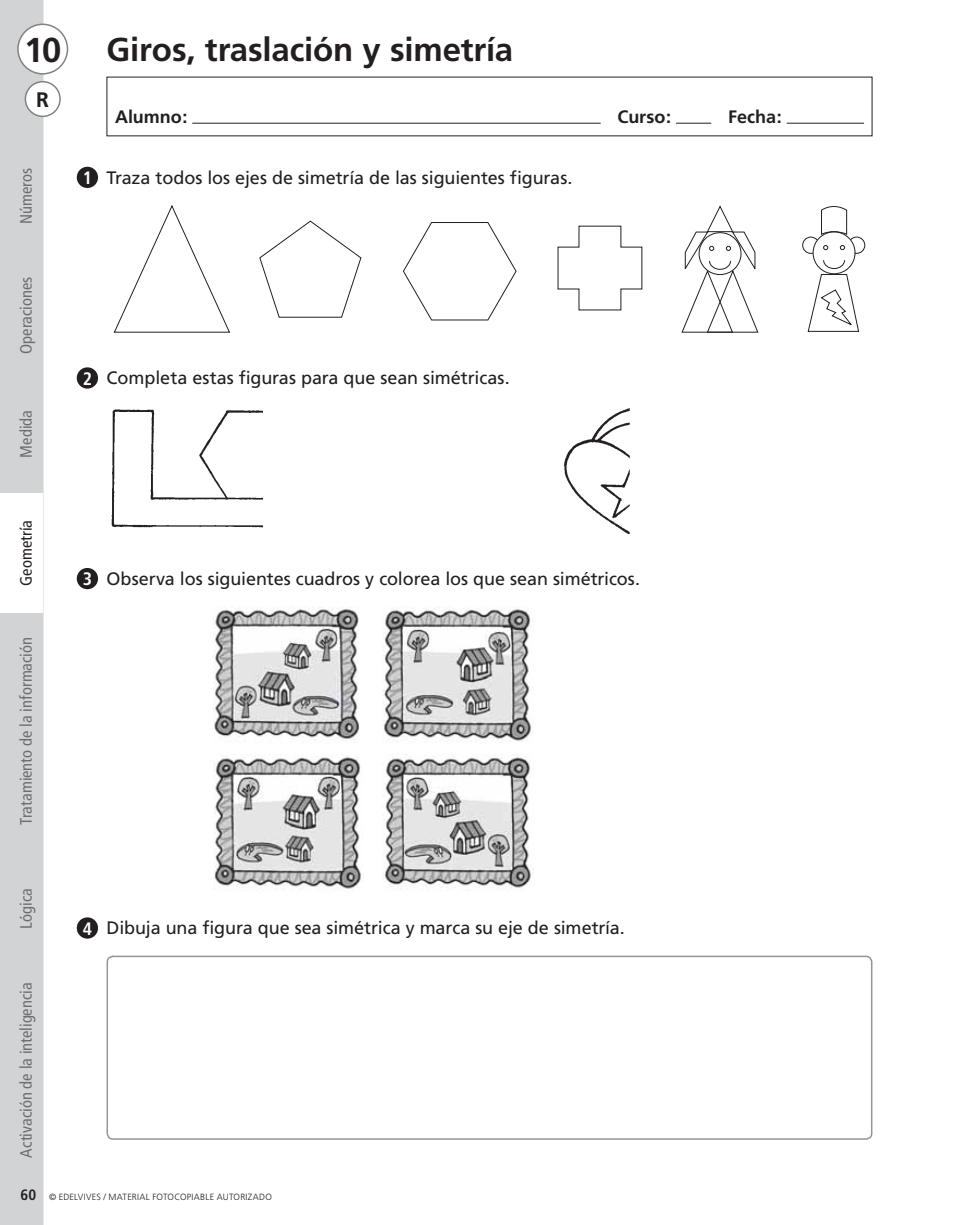
<style>
.page{position:relative;width:979px;height:1225px;background:#fff}
.page>*{position:absolute;margin:0;border:0;box-sizing:border-box;transform-origin:0 0}
.t1{font:700 34.5px "Frutiger";color:#231f20}
.t2{font:700 33px "Frutiger";letter-spacing:-.005em;color:#231f20}
.t3{font:700 21px "Frutiger";color:#231f20}
.t4{font:18px "Frutiger";letter-spacing:-.005em;color:#231f20}
.t5{font:700 18px "Frutiger";letter-spacing:-.005em;color:#231f20}
.t6{font:condensed 16.5px "Frutiger";color:#6d6e70}
.t7{font:condensed 16.5px "Frutiger";color:#231f20}
.t8{font:300 9px "Frutiger";letter-spacing:.03em;color:#231f20}
.s1{font-weight:700;font-stretch:condensed;color:#fff}
.s2{font-weight:700;font-stretch:condensed;font-size:15px}
</style>
<div class="page">
<div style="left:0;top:0;width:43px;height:1225px;background:#d1d3d4"></div>
<div style="left:18px;top:24px;width:49px;height:50px;background:#fff;border-radius:50%"></div>
<div style="left:17px;top:24px;width:51px;height:51px;border:2px solid #808285;border-radius:50%"></div>
<div style="left:25px;top:82px;width:35px;height:34px;background:#fff;border-radius:50%"></div>
<div style="left:25px;top:81px;width:36px;height:36px;border:2px solid #808285;border-radius:50%"></div>
<hr style="left:192px;top:123px;width:408px;height:1px;background:#231f20">
<hr style="left:676px;top:123px;width:34px;height:1px;background:#231f20">
<hr style="left:787px;top:123px;width:76px;height:1px;background:#231f20">
<div style="left:0;top:493px;width:43px;height:119px;background:#fff"></div>
<div style="left:106px;top:956px;width:766px;height:184px;border:2px solid #939598;border-radius:6px"></div>
<div style="left:77px;top:167px;width:21px;height:21px;background:#231f20;border-radius:50%"></div>
<div style="left:77px;top:367px;width:21px;height:22px;background:#231f20;border-radius:50%"></div>
<div style="left:77px;top:568px;width:21px;height:21px;background:#231f20;border-radius:50%"></div>
<div style="left:77px;top:917px;width:21px;height:22px;background:#231f20;border-radius:50%"></div>
<svg style="left:557px;top:225px;width:85px;height:86px"></svg>
<svg style="left:403px;top:222px;width:114px;height:99px"></svg>
<svg style="left:259px;top:220px;width:103px;height:98px"></svg>
<svg style="left:114px;top:205px;width:117px;height:128px"></svg>
<svg style="left:802px;top:206px;width:63px;height:126px"></svg>
<div style="left:812px;top:231px;width:43px;height:43px;border:1px solid #231f20;border-radius:50%"></div>
<svg style="left:681px;top:205px;width:77px;height:128px"></svg>
<img style="left:111px;top:409px;width:151px;height:119px">
<img style="left:213px;top:607px;width:147px;height:134px">
<img style="left:382px;top:607px;width:149px;height:135px">
<img style="left:213px;top:754px;width:148px;height:136px">
<img style="left:382px;top:754px;width:150px;height:136px">
<img style="left:564px;top:408px;width:66px;height:125px">
<h1 class="t1" style="left:24px;top:36px;width:39px">10</h1>
<h2 class="t2" style="left:106px;top:36px;width:408px">Giros, traslación y simetría</h2>
<p class="t3" style="left:36px;top:91px;width:14px">R</p>
<p class="t6" style="left:19px;top:224px;width:58px;rotate:-90deg">Números</p>
<p class="t6" style="left:19px;top:354px;width:79px;rotate:-90deg">Operaciones</p>
<p class="t6" style="left:19px;top:458px;width:49px;rotate:-90deg">Medida</p>
<p class="t7" style="left:19px;top:586px;width:67px;rotate:-90deg">Geometría</p>
<p class="t6" style="left:19px;top:825px;width:189px;rotate:-90deg">Tratamiento de la información</p>
<p class="t6" style="left:19px;top:929px;width:42px;rotate:-90deg">Lógica</p>
<p class="t6" style="left:19px;top:1158px;width:176px;rotate:-90deg">Activación de la inteligencia</p>
<p class="t5" style="left:115px;top:110px;width:74px">Alumno:</p>
<p class="t5" style="left:617px;top:110px;width:55px">Curso:</p>
<p class="t5" style="left:728px;top:110px;width:55px">Fecha:</p>
<p class="t4" style="left:83px;top:170px;width:491px"><span class="s1">1</span> Traza todos los ejes de simetría de las siguientes figuras.</p>
<p class="t4" style="left:83px;top:371px;width:428px"><span class="s1">2</span> Completa estas figuras para que sean simétricas.</p>
<p class="t4" style="left:83px;top:571px;width:559px"><span class="s1">3</span> Observa los siguientes cuadros y colorea los que sean simétricos.</p>
<p class="t4" style="left:83px;top:921px;width:543px"><span class="s1">4</span> Dibuja una figura que sea simétrica y marca su eje de simetría.</p>
<p class="t8" style="left:21px;top:1193px;width:253px"><span class="s2">60</span> © EDELVIVES / MATERIAL FOTOCOPIABLE AUTORIZADO</p>
</div>
